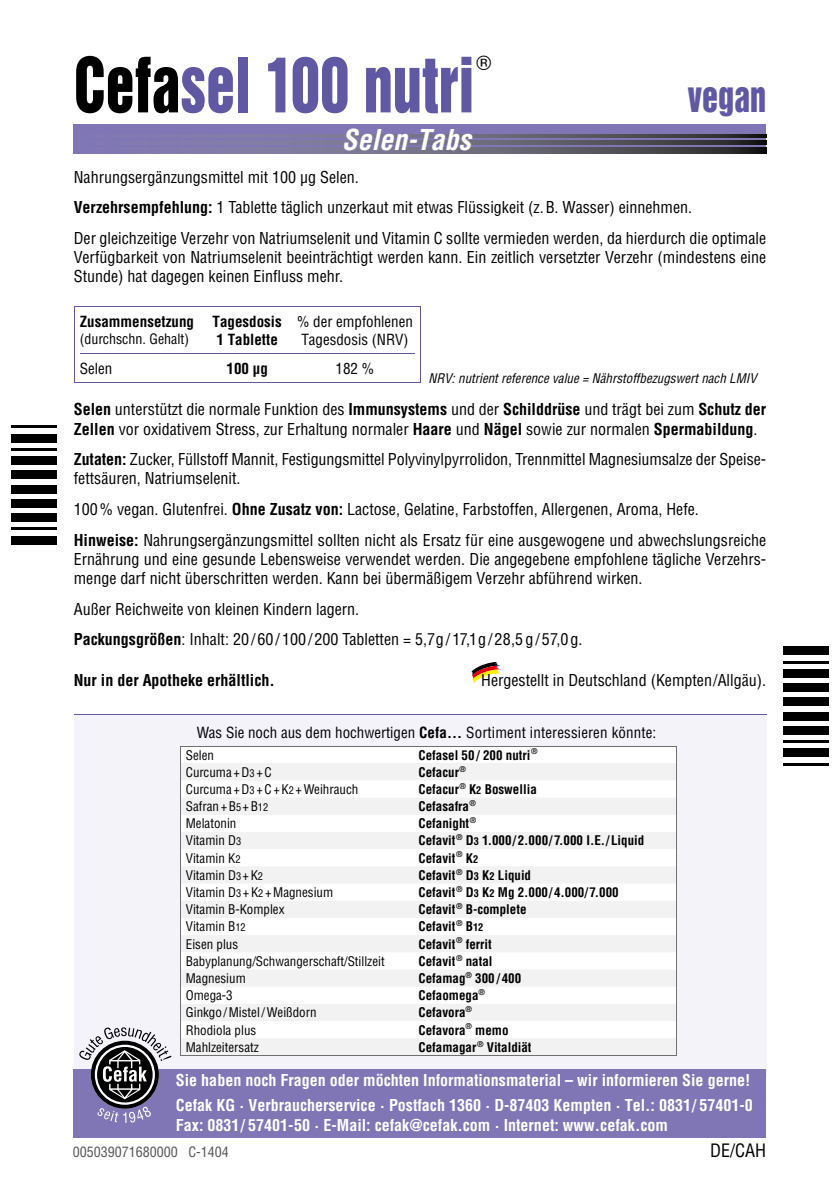
<style>
.page{position:relative;width:840px;height:1191px;background:#fff}
.page>*{position:absolute;margin:0;border:0;box-sizing:border-box;transform-origin:0 0}
.t1{font:69.6px "Helvetica Inserat";color:#6158a3;scale:.83 1}
.t2{font:38.4px "Helvetica Inserat";color:#6158a3;scale:.83 1}
.t3{font:italic 700 condensed 28px "Helvetica";color:#fff}
.t4{font:20px "Helvetica";color:#000}
.t5{font:condensed 18px "Helvetica";color:#000}
.t6{font:condensed 16px/30.6px "Helvetica";color:#000}
.t7{font:700 condensed 16px/25.2px "Helvetica";color:#fff}
.t8{font:700 condensed 16px "Helvetica";color:#000}
.t9{font:condensed 15px/18px "Helvetica";color:#000}
.t10{font:700 condensed 15px/18px "Helvetica";color:#000}
.t11{font:condensed 14px "Helvetica";color:#565656}
.t12{font:condensed 14px "Helvetica";color:#000}
.t13{font:700 condensed 13px "Helvetica";color:#000}
.t14{font:condensed 13px "Helvetica";color:#000}
.t15{font:italic condensed 13px "Helvetica";color:#000}
.s1{color:#000}
.s2{font-weight:700}
.s3{font-size:10.4px}
</style>
<div class="page">
<hr style="left:782px;top:763px;width:46px;height:2px;background:#000">
<div style="left:782px;top:748px;width:46px;height:9px;background:#000"></div>
<hr style="left:782px;top:740px;width:46px;height:3px;background:#000">
<div style="left:782px;top:726px;width:46px;height:8px;background:#000"></div>
<div style="left:782px;top:711px;width:46px;height:9px;background:#000"></div>
<div style="left:782px;top:697px;width:46px;height:9px;background:#000"></div>
<div style="left:782px;top:683px;width:46px;height:9px;background:#000"></div>
<div style="left:782px;top:669px;width:46px;height:8px;background:#000"></div>
<hr style="left:782px;top:660px;width:46px;height:3px;background:#000">
<div style="left:782px;top:646px;width:46px;height:9px;background:#000"></div>
<hr style="left:11px;top:425px;width:46px;height:3px;background:#000">
<div style="left:11px;top:434px;width:46px;height:8px;background:#000"></div>
<hr style="left:11px;top:448px;width:46px;height:3px;background:#000">
<div style="left:11px;top:456px;width:46px;height:9px;background:#000"></div>
<div style="left:11px;top:471px;width:46px;height:8px;background:#000"></div>
<div style="left:11px;top:485px;width:46px;height:8px;background:#000"></div>
<div style="left:11px;top:499px;width:46px;height:8px;background:#000"></div>
<div style="left:11px;top:513px;width:46px;height:9px;background:#000"></div>
<hr style="left:11px;top:527px;width:46px;height:3px;background:#000">
<div style="left:11px;top:536px;width:46px;height:8px;background:#000"></div>
<div style="left:74px;top:125px;width:691px;height:28px;background:#8076b6"></div>
<svg style="left:191px;top:147px;width:574px;height:6px;background:#646174"></svg>
<svg style="left:191px;top:140px;width:574px;height:5px;background:#646174"></svg>
<svg style="left:191px;top:135px;width:574px;height:2px"></svg>
<hr style="left:74px;top:306px;width:130px;height:1px;background:#6158a3">
<hr style="left:74px;top:307px;width:1px;height:46px;background:#6158a3">
<hr style="left:204px;top:306px;width:85px;height:1px;background:#6158a3">
<hr style="left:289px;top:306px;width:131px;height:1px;background:#6158a3">
<hr style="left:420px;top:307px;width:1px;height:46px;background:#6158a3">
<svg style="left:74px;top:353px;width:1px;height:29px"></svg>
<svg style="left:420px;top:353px;width:1px;height:29px"></svg>
<hr style="left:74px;top:382px;width:130px;height:1px;background:#6158a3">
<hr style="left:204px;top:382px;width:85px;height:1px;background:#6158a3">
<hr style="left:289px;top:382px;width:131px;height:1px;background:#6158a3">
<hr style="left:80px;top:353px;width:334px;height:1px;background:#6158a3">
<div style="left:74px;top:715px;width:691px;height:362px;background:#f4f3fa"></div>
<hr style="left:74px;top:714px;width:691px;height:1px;background:#6158a3">
<div style="left:74px;top:1069px;width:691px;height:68px;background:#8076b6"></div>
<svg style="left:180px;top:746px;width:497px;height:309px"></svg>
<hr style="left:180px;top:1055px;width:235px;height:1px;background:#6f6f6e">
<hr style="left:415px;top:1055px;width:261px;height:1px;background:#6f6f6e">
<svg style="left:79px;top:1027px;width:92px;height:96px"></svg>
<svg style="left:471px;top:662px;width:30px;height:21px"></svg>
<h1 class="t1" style="left:74px;top:43px;width:484px"><span class="s1">Cefa</span>sel 100 nutri</h1>
<p class="t4" style="left:476px;top:48px;width:16px">®</p>
<h3 class="t3" style="left:341px;top:122px;width:131px">Selen-Tabs</h3>
<h2 class="t2" style="left:687px;top:74px;width:96px">vegan</h2>
<p class="t6" style="left:74px;top:162px;width:693px">Nahrungsergänzungsmittel mit 100 µg Selen.<br><span class="s2">Verzehrsempfehlung:</span> 1 Tablette täglich unzerkaut mit etwas Flüssigkeit (z. B. Wasser) einnehmen.<br>Der gleichzeitige Verzehr von Natriumselenit und Vitamin C sollte vermieden werden, da hierdurch die optimale</p>
<p class="t6" style="left:74px;top:248px;width:693px;line-height:19.2px">Verfügbarkeit von Natriumselenit beeinträchtigt werden kann. Ein zeitlich versetzter Verzehr (mindestens eine<br>Stunde) hat dagegen keinen Einfluss mehr.</p>
<p class="t10" style="left:80px;top:312px;width:116px">Zusammensetzung</p>
<p class="t12" style="left:80px;top:330px;width:111px">(durchschn. Gehalt)</p>
<p class="t10" style="left:212px;top:312px;width:71px">Tagesdosis<br>1 Tablette</p>
<p class="t9" style="left:297px;top:312px;width:117px">% der empfohlenen<br>Tagesdosis (NRV)</p>
<p class="t9" style="left:80px;top:359px;width:34px">Selen</p>
<p class="t10" style="left:226px;top:359px;width:43px">100 µg</p>
<p class="t9" style="left:335px;top:359px;width:40px">182 %</p>
<p class="t15" style="left:428px;top:370px;width:329px">NRV: nutrient reference value = Nährstoffbezugswert nach LMIV</p>
<p class="t6" style="left:74px;top:400px;width:693px;line-height:19.2px"><span class="s2">Selen</span> unterstützt die normale Funktion des <span class="s2">Immunsystems</span> und der <span class="s2">Schilddrüse</span> und trägt bei zum <span class="s2">Schutz der<br>Zellen</span> vor oxidativem Stress, zur Erhaltung normaler <span class="s2">Haare</span> und <span class="s2">Nägel</span> sowie zur normalen <span class="s2">Spermabildung</span>.</p>
<p class="t6" style="left:74px;top:450px;width:693px;line-height:19.2px"><span class="s2">Zutaten:</span> Zucker, Füllstoff Mannit, Festigungsmittel Polyvinylpyrrolidon, Trennmittel Magnesiumsalze der Speise&shy;fettsäuren, Natriumselenit.</p>
<p class="t6" style="left:74px;top:494px;width:693px">100 % vegan. Glutenfrei. <span class="s2">Ohne Zusatz von:</span> Lactose, Gelatine, Farbstoffen, Allergenen, Aroma, Hefe.<br><span class="s2">Hinweise:</span> Nahrungsergänzungsmittel sollten nicht als Ersatz für eine ausgewogene und abwechslungsreiche</p>
<p class="t6" style="left:74px;top:549px;width:693px;line-height:19.2px">Ernährung und eine gesunde Lebensweise verwendet werden. Die angegebene empfohlene tägliche Verzehrs&shy;menge darf nicht überschritten werden. Kann bei übermäßigem Verzehr abführend wirken.</p>
<p class="t6" style="left:74px;top:593px;width:510px">Außer Reichweite von kleinen Kindern lagern.<br><span class="s2">Packungsgrößen</span>: Inhalt: 20 / 60 / 100 / 200 Tabletten = 5,7 g / 17,1 g / 28,5 g / 57,0 g.</p>
<p class="t8" style="left:74px;top:670px;width:202px">Nur in der Apotheke erhältlich.</p>
<p class="t6" style="left:481px;top:665px;width:286px">Hergestellt in Deutschland (Kempten/Allgäu).</p>
<p class="t9" style="left:196px;top:723px;width:461px">Was Sie noch aus dem hochwertigen <span class="s2">Cefa…</span> Sortiment interessieren könnte:</p>
<p class="t14" style="left:186px;top:746px;width:30px">Selen</p>
<p class="t13" style="left:418px;top:746px;width:120px">Cefasel 50 / 200 nutri<sup>®</sup></p>
<p class="t14" style="left:186px;top:764px;width:87px">Curcuma + D<span class="s3">3</span> + C</p>
<p class="t13" style="left:418px;top:764px;width:49px">Cefacur<sup>®</sup></p>
<p class="t14" style="left:186px;top:781px;width:174px">Curcuma + D<span class="s3">3</span> + C + K<span class="s3">2</span> + Weihrauch</p>
<p class="t13" style="left:418px;top:781px;width:120px">Cefacur<sup>®</sup> K<span class="s3">2</span> Boswellia</p>
<p class="t14" style="left:186px;top:798px;width:84px">Safran + B<span class="s3">5</span> + B<span class="s3">12</span></p>
<p class="t13" style="left:418px;top:798px;width:59px">Cefasafra<sup>®</sup></p>
<p class="t14" style="left:186px;top:815px;width:52px">Melatonin</p>
<p class="t13" style="left:418px;top:815px;width:59px">Cefanight<sup>®</sup></p>
<p class="t14" style="left:186px;top:832px;width:57px">Vitamin D<span class="s3">3</span></p>
<p class="t13" style="left:418px;top:832px;width:227px">Cefavit<sup>®</sup> D<span class="s3">3</span> 1.000/ 2.000/ 7.000 I.E./ Liquid</p>
<p class="t14" style="left:186px;top:849px;width:56px">Vitamin K<span class="s3">2</span></p>
<p class="t13" style="left:418px;top:849px;width:61px">Cefavit<sup>®</sup> K<span class="s3">2</span></p>
<p class="t14" style="left:186px;top:867px;width:79px">Vitamin D<span class="s3">3</span> + K<span class="s3">2</span></p>
<p class="t13" style="left:418px;top:867px;width:114px">Cefavit<sup>®</sup> D<span class="s3">3</span> K<span class="s3">2</span> Liquid</p>
<p class="t14" style="left:186px;top:884px;width:149px">Vitamin D<span class="s3">3</span> + K<span class="s3">2</span> + Magnesium</p>
<p class="t13" style="left:418px;top:884px;width:201px">Cefavit<sup>®</sup> D<span class="s3">3</span> K<span class="s3">2</span> Mg 2.000/ 4.000/ 7.000</p>
<p class="t14" style="left:186px;top:901px;width:100px">Vitamin B-Komplex</p>
<p class="t13" style="left:418px;top:901px;width:109px">Cefavit<sup>®</sup> B-complete</p>
<p class="t14" style="left:186px;top:918px;width:61px">Vitamin B<span class="s3">12</span></p>
<p class="t13" style="left:418px;top:918px;width:66px">Cefavit<sup>®</sup> B<span class="s3">12</span></p>
<p class="t14" style="left:186px;top:935px;width:54px">Eisen plus</p>
<p class="t13" style="left:418px;top:935px;width:75px">Cefavit<sup>®</sup> ferrit</p>
<p class="t14" style="left:186px;top:953px;width:200px">Babyplanung/Schwangerschaft/Stillzeit</p>
<p class="t13" style="left:418px;top:953px;width:75px">Cefavit<sup>®</sup> natal</p>
<p class="t14" style="left:186px;top:970px;width:61px">Magnesium</p>
<p class="t13" style="left:418px;top:970px;width:104px">Cefamag<sup>®</sup> 300 / 400</p>
<p class="t14" style="left:186px;top:987px;width:48px">Omega-3</p>
<p class="t13" style="left:418px;top:987px;width:68px">Cefaomega<sup>®</sup></p>
<p class="t14" style="left:186px;top:1004px;width:132px">Ginkgo / Mistel / Weißdorn</p>
<p class="t13" style="left:418px;top:1004px;width:55px">Cefavora<sup>®</sup></p>
<p class="t14" style="left:186px;top:1021px;width:72px">Rhodiola plus</p>
<p class="t13" style="left:418px;top:1021px;width:91px">Cefavora<sup>®</sup> memo</p>
<p class="t14" style="left:186px;top:1039px;width:74px">Mahlzeitersatz</p>
<p class="t13" style="left:418px;top:1039px;width:114px">Cefamagar<sup>®</sup> Vitaldiät</p>
<p class="t7" style="left:176px;top:1067px;width:578px">Sie haben noch Fragen oder möchten Informationsmaterial – wir informieren Sie gerne!<br>Cefak KG · Verbraucherservice · Postfach 1360 · D-87403 Kempten · Tel.: 0831 / 57401-0</p>
<p class="t7" style="left:176px;top:1112px;width:493px">Fax: 0831 / 57401-50 · E-Mail: cefak@cefak.com · Internet: www.cefak.com</p>
<p class="t11" style="left:73px;top:1143px;width:157px">005039071680000 C-1404</p>
<p class="t5" style="left:709px;top:1139px;width:58px">DE/CAH</p>
</div>
